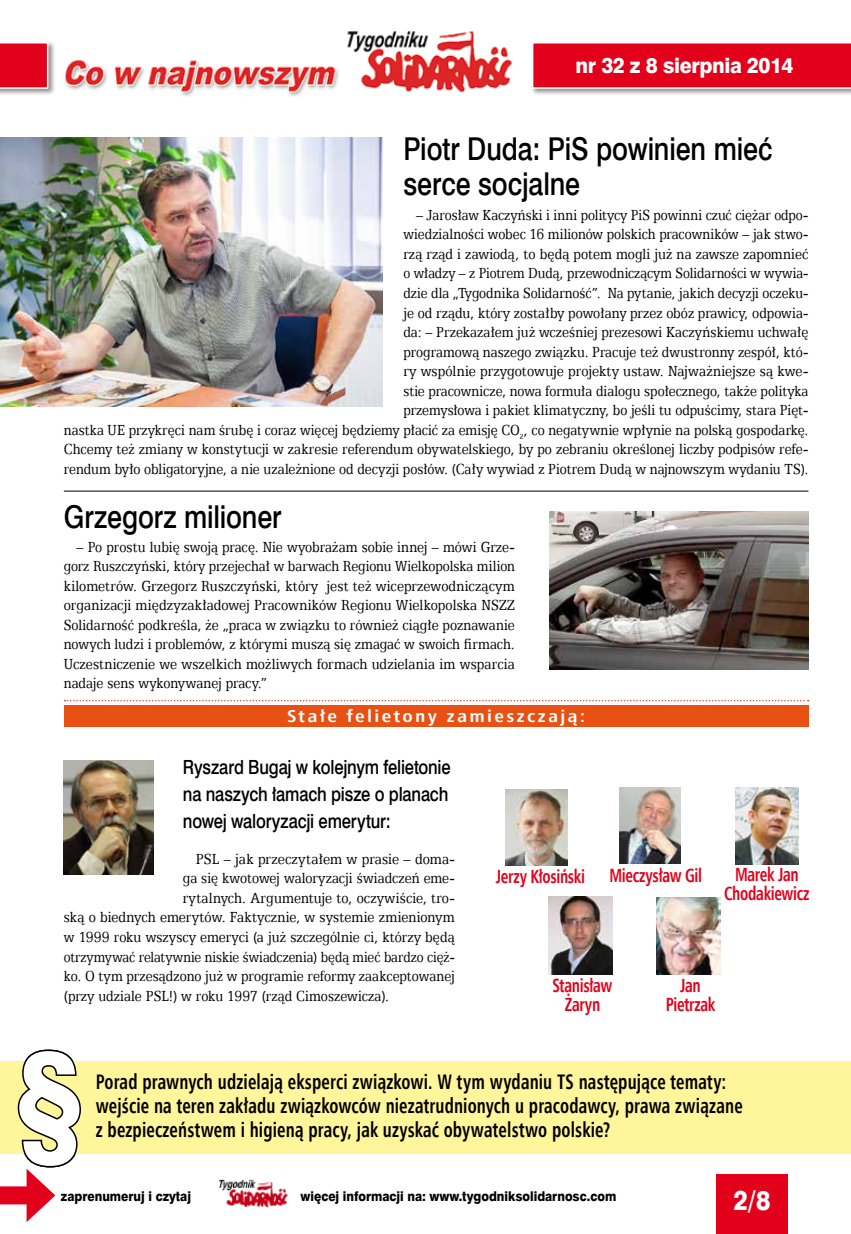
<style>
.page{position:relative;width:851px;height:1234px;background:#fff}
.page>*{position:absolute;margin:0;border:0;box-sizing:border-box;transform-origin:0 0}
.t1{font:31.5px/34.5px "Swis 721 Md EU";letter-spacing:-.005em;color:#000;scale:.85 1}
.t2{font:27px "Swis 721 Hv EU";color:#fff;scale:.9 1}
.t3{font:21.3px "Swis 721 Hv EU";letter-spacing:-.02em;color:#fff;scale:.95 1}
.t4{font:700 21px/24px "Humnst 777 Cn EU";letter-spacing:.01em;color:#000;scale:.83 1}
.t5{font:19.5px/27px "Swis 721 Md EU";letter-spacing:-.01em;color:#000;text-align:justify;scale:.85 1}
.t6{font:700 19.05px/19px "Humnst 777 Cn EU";letter-spacing:-.02em;color:#e2001a;text-align:center;scale:.83 1}
.t7{font:700 17.1px "Humnst 777 Cn EU";letter-spacing:.12em;color:#fff;scale:1.16 1}
.t8{font:16.5px/19.5px "Egyptian 505 EU";color:#000;text-align:right;scale:.84 1}
.t9{font:16.5px/19.5px "Egyptian 505 EU";color:#000;text-align:justify;scale:.85 1}
.t10{font:16.5px "Egyptian 505 EU";color:#000;scale:.86 1}
.t11{font:16.5px "Egyptian 505 EU";color:#000;scale:.83 1}
.t12{font:16.5px "Egyptian 505 EU";color:#000;scale:.87 1}
.t13{font:13.5px "Swis 721 Hv EU";color:#000;scale:.9 1}
</style>
<div class="page">
<div style="left:716px;top:1174px;width:72px;height:59px;background:#e2001a"></div>
<img style="left:219px;top:1179px;width:69px;height:27px">
<div style="left:0;top:1186px;width:38px;height:18px;background:#e2001a"></div>
<div style="left:0;top:1060px;width:850px;height:92px;background:#fff59b"></div>
<svg style="left:17px;top:1049px;width:65px;height:172px"></svg>
<img style="left:64px;top:31px;width:448px;height:65px">
<div style="left:530px;top:40px;width:320px;height:56px;background:#000;opacity:.45"></div>
<svg style="left:531px;top:42px;width:319px;height:47px;background:#e3122a"></svg>
<div style="left:0;top:40px;width:56px;height:56px;background:#000;opacity:.45"></div>
<svg style="left:0;top:42px;width:48px;height:47px;background:#e4162e"></svg>
<img style="left:549px;top:511px;width:259px;height:158px">
<svg style="left:65px;top:699px;width:743px;height:2px"></svg>
<div style="left:64px;top:705px;width:744px;height:21px;background:#e85113"></div>
<img style="left:64px;top:760px;width:89px;height:114px">
<hr style="left:64px;top:490px;width:744px;height:1px;background:#000">
<img style="left:0;top:137px;width:382px;height:269px">
<img style="left:656px;top:897px;width:64px;height:77px">
<img style="left:548px;top:896px;width:64px;height:78px">
<img style="left:619px;top:787px;width:61px;height:76px">
<img style="left:505px;top:789px;width:62px;height:76px">
<img style="left:735px;top:787px;width:63px;height:76px">
<p class="t3" style="left:575px;top:52px;width:231px">nr 32 z 8 sierpnia 2014</p>
<h1 class="t1" style="left:403px;top:133px;width:435px">Piotr Duda: PiS powinien mieć serce socjalne</h1>
<p class="t8" style="left:64px;top:205px;width:887px">– Jarosław Kaczyński i inni politycy PiS powinni czuć ciężar odpo-<br>wiedzialności wobec 16 milionów polskich pracowników – jak stwo-<br>rzą rząd i zawiodą, to będą potem mogli już na zawsze zapomnieć<br>o władzy – z Piotrem Dudą, przewodniczącym Solidarności w wywia-<br>dzie dla „Tygodnika Solidarność”. Na pytanie, jakich decyzji oczeku-<br>je od rządu, który zostałby powołany przez obóz prawicy, odpowia-<br>da: – Przekazałem już wcześniej prezesowi Kaczyńskiemu uchwałę<br>programową naszego związku. Pracuje też dwustronny zespół, któ-<br>ry wspólnie przygotowuje projekty ustaw. Najważniejsze są kwe-<br>stie pracownicze, nowa formuła dialogu społecznego, także polityka<br>przemysłowa i pakiet klimatyczny, bo jeśli tu odpuścimy, stara Pięt-<br>nastka UE przykręci nam śrubę i coraz więcej będziemy płacić za emisję CO<sub>2</sub>, co negatywnie wpłynie na polską gospodarkę.<br>Chcemy też zmiany w konstytucji w zakresie referendum obywatelskiego, by po zebraniu określonej liczby podpisów refe&shy;rendum było obligatoryjne, a nie uzależnione od decyzji posłów. (Cały wywiad z Piotrem Dudą w najnowszym wydaniu TS).</p>
<h1 class="t1" style="left:64px;top:501px;width:258px">Grzegorz milioner</h1>
<p class="t9" style="left:64px;top:536px;width:532px;text-indent:13px">– Po prostu lubię swoją pracę. Nie wyobrażam sobie innej – mówi Grze&shy;gorz Ruszczyński, który przejechał w barwach Regionu Wielkopolska milion kilometrów. Grzegorz Ruszczyński, który jest też wiceprzewodniczącym organizacji międzyzakładowej Pracowników Regionu Wielkopolska NSZZ Solidarność podkreśla, że „praca w związku to również ciągłe poznawanie nowych ludzi i problemów, z którymi muszą się zmagać w swoich firmach.<br>Uczestniczenie we wszelkich możliwych formach udzielania im wsparcia nadaje sens wykonywanej pracy.”</p>
<p class="t7" style="left:287px;top:705px;width:258px">Stałe felietony zamieszczają:</p>
<p class="t5" style="left:183px;top:754px;width:316px">Ryszard Bugaj w kolejnym felietonie na naszych łamach pisze o planach nowej waloryzacji emerytur:</p>
<p class="t12" style="left:196px;top:849px;width:299px">PSL – jak przeczytałem w prasie – doma-</p>
<p class="t9" style="left:183px;top:868px;width:321px">ga się kwotowej waloryzacji świadczeń eme-</p>
<p class="t10" style="left:183px;top:888px;width:317px">rytalnych. Argumentuje to, oczywiście, tro-</p>
<p class="t10" style="left:64px;top:907px;width:456px">ską o biednych emerytów. Faktycznie, w systemie zmienionym</p>
<p class="t9" style="left:64px;top:926px;width:461px">w 1999 roku wszyscy emeryci (a już szczególnie ci, którzy będą</p>
<p class="t11" style="left:64px;top:946px;width:472px">otrzymywać relatywnie niskie świadczenia) będą mieć bardzo cięż-</p>
<p class="t9" style="left:64px;top:965px;width:461px">ko. O tym przesądzono już w programie reformy zaakceptowanej</p>
<p class="t9" style="left:64px;top:985px;width:384px">(przy udziale PSL!) w roku 1997 (rząd Cimoszewicza).</p>
<p class="t6" style="left:496px;top:866px;width:109px">Jerzy Kłosiński</p>
<p class="t6" style="left:609px;top:865px;width:113px">Mieczysław Gil</p>
<p class="t6" style="left:724px;top:864px;width:104px">Marek Jan<br>Chodakiewicz</p>
<p class="t6" style="left:552px;top:975px;width:74px">Stanisław<br>Żaryn</p>
<p class="t6" style="left:665px;top:975px;width:61px">Jan<br>Pietrzak</p>
<p class="t4" style="left:96px;top:1069px;width:780px">Porad prawnych udzielają eksperci związkowi. W tym wydaniu TS następujące tematy: wejście na teren zakładu związkowców niezatrudnionych u pracodawcy, prawa związane z bezpieczeństwem i higieną pracy, jak uzyskać obywatelstwo polskie?</p>
<p class="t4" style="left:96px;top:1093px;width:760px">międzyzakładowa komisja koordynacyjna (MKK), prawo do zasiłku przedemerytalnego a dochód z wynaj u</p>
<p class="t13" style="left:61px;top:1187px;width:146px">zaprenumeruj i czytaj</p>
<p class="t13" style="left:300px;top:1187px;width:352px">więcej informacji na: www.tygodniksolidarnosc.com</p>
<h2 class="t2" style="left:733px;top:1183px;width:42px">2/8</h2>
</div>
